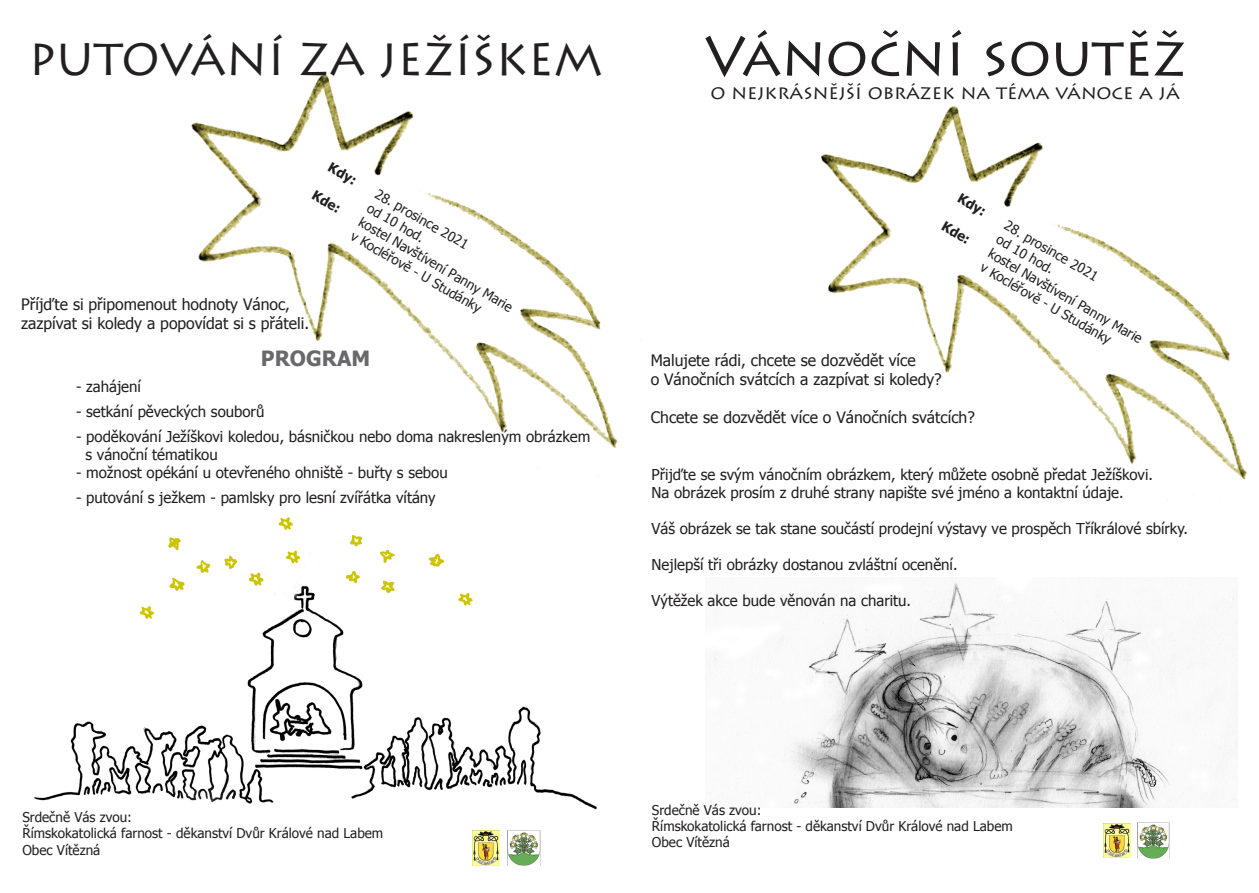
<style>
.page{position:relative;width:1259px;height:893px;background:#fff}
.page>*{position:absolute;margin:0;border:0;box-sizing:border-box;transform-origin:0 0}
.t1{font:55.5px "Lithos Pro";color:#231f20}
.t2{font:45px "Lithos Pro";color:#231f20}
.t3{font:700 21px "Tahoma";color:#69696c}
.t4{font:19.5px "Lithos Pro";color:#231f20}
.t5{font:15.75px "Tahoma";color:#231f20}
.t6{font:15px/18px "Tahoma";color:#231f20}
.t7{font:13.5px "Tahoma";color:#231f20}
.t8{font:13.35px "Tahoma";color:#231f20}
.t9{font:700 13.35px "Tahoma";color:#231f20}
</style>
<div class="page">
<img style="left:191px;top:74px;width:450px;height:403px">
<img style="left:34px;top:517px;width:563px;height:293px">
<img style="left:508px;top:830px;width:32px;height:35px">
<img style="left:472px;top:831px;width:28px;height:34px">
<img style="left:821px;top:106px;width:426px;height:402px">
<img style="left:708px;top:577px;width:529px;height:231px">
<img style="left:1137px;top:823px;width:33px;height:35px">
<img style="left:1103px;top:823px;width:27px;height:35px">
<p class="t2" style="left:29px;top:34px;width:576px">PUTOVÁNÍ ZA JEŽÍŠKEM</p>
<p class="t9" style="left:334px;top:158px;width:32px;rotate:30deg">Kdy:</p>
<p class="t8" style="left:381px;top:185px;width:107px;rotate:30deg">28. prosince 2021</p>
<p class="t9" style="left:318px;top:186px;width:32px;rotate:30deg">Kde:</p>
<p class="t8" style="left:372px;top:199px;width:65px;rotate:30deg">od 10 hod.</p>
<p class="t8" style="left:364px;top:213px;width:177px;rotate:30deg">kostel Navštívení Panny Marie</p>
<p class="t8" style="left:356px;top:227px;width:150px;rotate:30deg">v Kocléřově - U Studánky</p>
<p class="t5" style="left:21px;top:294px;width:270px">Příjďte si připomenout hodnoty Vánoc,</p>
<p class="t5" style="left:21px;top:312px;width:289px">zazpívat si koledy a popovídat si s přáteli.</p>
<p class="t3" style="left:261px;top:344px;width:111px">PROGRAM</p>
<p class="t6" style="left:76px;top:377px;width:66px">- zahájení</p>
<p class="t6" style="left:76px;top:402px;width:190px">- setkání pěveckých souborů</p>
<p class="t6" style="left:85px;top:427px;width:506px;text-indent:-9px">- poděkování Ježíškovi koledou, básničkou nebo doma nakresleným obrázkem s vánoční tématikou</p>
<p class="t6" style="left:76px;top:463px;width:373px">- možnost opékání u otevřeného ohniště - buřty s sebou</p>
<p class="t6" style="left:76px;top:488px;width:361px">- putování s ježkem - pamlsky pro lesní zvířátka vítány</p>
<p class="t1" style="left:704px;top:24px;width:483px">Vánoční soutěž</p>
<p class="t4" style="left:710px;top:81px;width:471px">o nejkrásnější obrázek na téma vánoce a já</p>
<p class="t9" style="left:963px;top:189px;width:32px;rotate:30deg">Kdy:</p>
<p class="t9" style="left:947px;top:217px;width:32px;rotate:30deg">Kde:</p>
<p class="t8" style="left:1010px;top:217px;width:107px;rotate:30deg">28. prosince 2021</p>
<p class="t8" style="left:1002px;top:230px;width:65px;rotate:30deg">od 10 hod.</p>
<p class="t8" style="left:994px;top:244px;width:177px;rotate:30deg">kostel Navštívení Panny Marie</p>
<p class="t8" style="left:986px;top:258px;width:150px;rotate:30deg">v Kocléřově - U Studánky</p>
<p class="t5" style="left:651px;top:350px;width:266px">Malujete rádi, chcete se dozvědět více</p>
<p class="t5" style="left:651px;top:369px;width:292px">o Vánočních svátcích a zazpívat si koledy?</p>
<p class="t5" style="left:651px;top:406px;width:326px">Chcete se dozvědět více o Vánočních svátcích?</p>
<p class="t6" style="left:651px;top:465px;width:503px">Přijďte se svým vánočním obrázkem, který můžete osobně předat Ježíškovi.</p>
<p class="t6" style="left:651px;top:483px;width:473px">Na obrázek prosím z druhé strany napište své jméno a kontaktní údaje.</p>
<p class="t6" style="left:651px;top:519px;width:538px">Váš obrázek se tak stane součástí prodejní výstavy ve prospěch Tříkrálové sbírky.</p>
<p class="t6" style="left:651px;top:555px;width:307px">Nejlepší tři obrázky dostanou zvláštní ocenění.</p>
<p class="t6" style="left:651px;top:591px;width:261px">Výtěžek akce bude věnován na charitu.</p>
<p class="t7" style="left:22px;top:808px;width:111px">Srdečně Vás zvou:</p>
<p class="t7" style="left:22px;top:824px;width:362px">Římskokatolická farnost - děkanství Dvůr Králové nad Labem</p>
<p class="t7" style="left:22px;top:840px;width:79px">Obec Vítězná</p>
<p class="t7" style="left:652px;top:801px;width:111px">Srdečně Vás zvou:</p>
<p class="t7" style="left:652px;top:817px;width:362px">Římskokatolická farnost - děkanství Dvůr Králové nad Labem</p>
<p class="t7" style="left:652px;top:833px;width:79px">Obec Vítězná</p>
</div>
